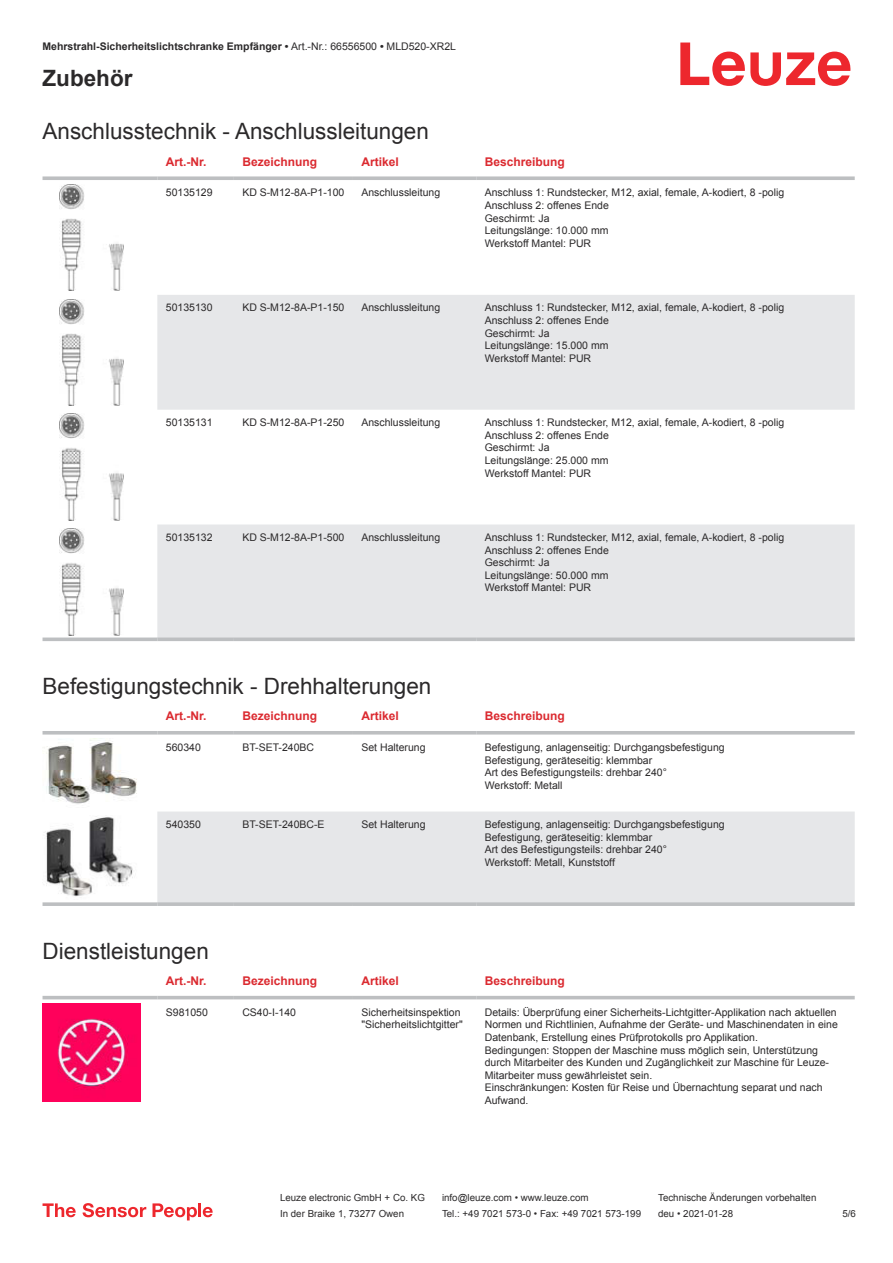
<style>
.page{position:relative;width:893px;height:1263px;background:#fff}
.page>*{position:absolute;margin:0;border:0;box-sizing:border-box;transform-origin:0 0}
.t1{font:22.5px "Arial";color:#2b292a}
.t2{font:700 22.5px "Arial";color:#2b292a}
.t3{font:700 12px "Arial";color:#db2a30}
.t4{font:10.5px/12.6px "Arial";color:#2b292a}
.t5{font:700 10.5px "Arial";color:#2b292a}
.t6{font:9.75px "Arial";color:#2b292a}
.s1{font-weight:400}
</style>
<div class="page">
<svg style="left:680px;top:43px;width:170px;height:43px"></svg>
<svg style="left:157px;top:295px;width:698px;height:342px;fill:#e6e7e9"></svg>
<svg style="left:43px;top:176px;width:114px;height:4px"></svg>
<svg style="left:157px;top:176px;width:77px;height:4px"></svg>
<svg style="left:234px;top:176px;width:119px;height:4px"></svg>
<svg style="left:353px;top:176px;width:123px;height:4px"></svg>
<svg style="left:476px;top:176px;width:379px;height:4px;background:#c4c6c8"></svg>
<svg style="left:43px;top:637px;width:114px;height:4px"></svg>
<svg style="left:157px;top:637px;width:77px;height:4px"></svg>
<svg style="left:234px;top:637px;width:119px;height:4px"></svg>
<svg style="left:353px;top:637px;width:123px;height:4px"></svg>
<svg style="left:476px;top:637px;width:379px;height:4px;background:#c2c4c6"></svg>
<img style="left:59px;top:184px;width:65px;height:107px">
<img style="left:59px;top:299px;width:65px;height:106px">
<img style="left:59px;top:414px;width:65px;height:106px">
<img style="left:59px;top:529px;width:65px;height:106px">
<svg style="left:43px;top:734px;width:812px;height:5px"></svg>
<div style="left:157px;top:811px;width:698px;height:91px;background:#e6e7e9"></div>
<hr style="left:43px;top:731px;width:114px;height:3px;background:#bdbfc1">
<hr style="left:157px;top:731px;width:77px;height:3px;background:#bdbfc1">
<hr style="left:234px;top:731px;width:119px;height:3px;background:#bdbfc1">
<hr style="left:353px;top:731px;width:123px;height:3px;background:#bdbfc1">
<hr style="left:476px;top:731px;width:379px;height:3px;background:#bdbfc1">
<svg style="left:43px;top:902px;width:114px;height:4px"></svg>
<svg style="left:157px;top:902px;width:77px;height:4px"></svg>
<svg style="left:234px;top:902px;width:119px;height:4px"></svg>
<svg style="left:353px;top:902px;width:123px;height:4px"></svg>
<svg style="left:476px;top:902px;width:379px;height:4px;background:#c1c3c5"></svg>
<img style="left:44px;top:739px;width:93px;height:65px">
<img style="left:44px;top:816px;width:89px;height:81px">
<svg style="left:43px;top:995px;width:812px;height:107px"></svg>
<hr style="left:43px;top:996px;width:114px;height:3px;background:#bdbfc1">
<hr style="left:157px;top:996px;width:77px;height:3px;background:#bdbfc1">
<hr style="left:234px;top:996px;width:119px;height:3px;background:#bdbfc1">
<hr style="left:353px;top:996px;width:123px;height:3px;background:#bdbfc1">
<hr style="left:476px;top:996px;width:379px;height:3px;background:#bdbfc1">
<img style="left:43px;top:1004px;width:97px;height:97px">
<svg style="left:43px;top:1203px;width:33px;height:14px"></svg>
<svg style="left:83px;top:1203px;width:63px;height:14px"></svg>
<svg style="left:153px;top:1203px;width:44px;height:17px"></svg>
<hr style="left:198px;top:1203px;width:3px;height:14px;background:#ed272d">
<svg style="left:203px;top:1207px;width:10px;height:10px"></svg>
<p class="t5" style="left:43px;top:43px;width:415px">Mehrstrahl-Sicherheitslichtschranke Empfänger • <span class="s1">Art.-Nr.: 66556500</span> • <span class="s1">MLD520-XR2L</span></p>
<h1 class="t2" style="left:43px;top:70px;width:92px">Zubehör</h1>
<h1 class="t1" style="left:43px;top:123px;width:388px">Anschlusstechnik - Anschlussleitungen</h1>
<p class="t3" style="left:166px;top:157px;width:42px">Art.-Nr.</p>
<p class="t3" style="left:242px;top:157px;width:76px">Bezeichnung</p>
<p class="t3" style="left:361px;top:157px;width:39px">Artikel</p>
<p class="t3" style="left:485px;top:157px;width:82px">Beschreibung</p>
<p class="t4" style="left:166px;top:187px;width:48px">50135129</p>
<p class="t4" style="left:242px;top:187px;width:104px">KD S-M12-8A-P1- 100</p>
<p class="t4" style="left:361px;top:187px;width:80px">Anschlussleitung</p>
<p class="t4" style="left:485px;top:187px;width:301px">Anschluss 1: Rundstecker, M12, axial, female, A-kodiert, 8 -polig<br>Anschluss 2: offenes Ende<br>Geschirmt: Ja<br>Leitungslänge: 10.000 mm<br>Werkstoff Mantel: PUR</p>
<p class="t4" style="left:166px;top:302px;width:48px">50135130</p>
<p class="t4" style="left:242px;top:302px;width:104px">KD S-M12-8A-P1- 150</p>
<p class="t4" style="left:361px;top:302px;width:80px">Anschlussleitung</p>
<p class="t4" style="left:485px;top:302px;width:301px">Anschluss 1: Rundstecker, M12, axial, female, A-kodiert, 8 -polig<br>Anschluss 2: offenes Ende<br>Geschirmt: Ja<br>Leitungslänge: 15.000 mm<br>Werkstoff Mantel: PUR</p>
<p class="t4" style="left:166px;top:417px;width:48px">50135131</p>
<p class="t4" style="left:242px;top:417px;width:104px">KD S-M12-8A-P1- 250</p>
<p class="t4" style="left:361px;top:417px;width:80px">Anschlussleitung</p>
<p class="t4" style="left:485px;top:417px;width:301px">Anschluss 1: Rundstecker, M12, axial, female, A-kodiert, 8 -polig<br>Anschluss 2: offenes Ende<br>Geschirmt: Ja<br>Leitungslänge: 25.000 mm<br>Werkstoff Mantel: PUR</p>
<p class="t4" style="left:166px;top:532px;width:48px">50135132</p>
<p class="t4" style="left:242px;top:532px;width:104px">KD S-M12-8A-P1- 500</p>
<p class="t4" style="left:361px;top:532px;width:80px">Anschlussleitung</p>
<p class="t4" style="left:485px;top:532px;width:301px">Anschluss 1: Rundstecker, M12, axial, female, A-kodiert, 8 -polig<br>Anschluss 2: offenes Ende<br>Geschirmt: Ja<br>Leitungslänge: 50.000 mm<br>Werkstoff Mantel: PUR</p>
<h1 class="t1" style="left:43px;top:677px;width:390px">Befestigungstechnik - Drehhalterungen</h1>
<p class="t3" style="left:166px;top:711px;width:42px">Art.-Nr.</p>
<p class="t3" style="left:242px;top:711px;width:76px">Bezeichnung</p>
<p class="t3" style="left:361px;top:711px;width:39px">Artikel</p>
<p class="t3" style="left:485px;top:711px;width:82px">Beschreibung</p>
<p class="t4" style="left:166px;top:742px;width:37px">560340</p>
<p class="t4" style="left:242px;top:742px;width:73px">BT-SET-240BC</p>
<p class="t4" style="left:361px;top:742px;width:66px">Set Halterung</p>
<p class="t4" style="left:485px;top:742px;width:241px">Befestigung, anlagenseitig: Durchgangsbefestigung Befestigung, geräteseitig: klemmbar<br>Art des Befestigungsteils: drehbar 240°<br>Werkstoff: Metall</p>
<p class="t4" style="left:166px;top:819px;width:37px">540350</p>
<p class="t4" style="left:242px;top:819px;width:84px">BT-SET-240BC-E</p>
<p class="t4" style="left:361px;top:819px;width:66px">Set Halterung</p>
<p class="t4" style="left:485px;top:819px;width:241px">Befestigung, anlagenseitig: Durchgangsbefestigung Befestigung, geräteseitig: klemmbar<br>Art des Befestigungsteils: drehbar 240°<br>Werkstoff: Metall, Kunststoff</p>
<h1 class="t1" style="left:43px;top:942px;width:168px">Dienstleistungen</h1>
<p class="t3" style="left:166px;top:976px;width:42px">Art.-Nr.</p>
<p class="t3" style="left:242px;top:976px;width:76px">Bezeichnung</p>
<p class="t3" style="left:361px;top:976px;width:39px">Artikel</p>
<p class="t3" style="left:485px;top:976px;width:82px">Beschreibung</p>
<p class="t4" style="left:166px;top:1007px;width:44px">S981050</p>
<p class="t4" style="left:242px;top:1007px;width:55px">CS40-I-140</p>
<p class="t4" style="left:361px;top:1007px;width:103px">Sicherheitsinspektion "Sicherheitslichtgitter"</p>
<p class="t4" style="left:485px;top:1007px;width:355px">Details: Überprüfung einer Sicherheits-Lichtgitter-Applikation nach aktuellen Normen und Richtlinien, Aufnahme der Geräte- und Maschinendaten in eine Datenbank, Erstellung eines Prüfprotokolls pro Applikation.<br>Bedingungen: Stoppen der Maschine muss möglich sein, Unterstützung durch Mitarbeiter des Kunden und Zugänglichkeit zur Maschine für Leuze-Mitarbeiter muss gewährleistet sein.<br>Einschränkungen: Kosten für Reise und Übernachtung separat und nach Aufwand.</p>
<p class="t6" style="left:280px;top:1194px;width:146px">Leuze electronic GmbH + Co. KG</p>
<p class="t6" style="left:442px;top:1194px;width:148px">info@leuze.com • www.leuze.com</p>
<p class="t6" style="left:658px;top:1194px;width:160px">Technische Änderungen vorbehalten</p>
<p class="t6" style="left:280px;top:1210px;width:126px">In der Braike 1, 73277 Owen</p>
<p class="t6" style="left:442px;top:1210px;width:201px">Tel.: +49 7021 573-0 • Fax: +49 7021 573-199</p>
<p class="t6" style="left:658px;top:1210px;width:76px">deu • 2021-01-28</p>
<p class="t6" style="left:842px;top:1210px;width:15px">5 /6</p>
</div>
